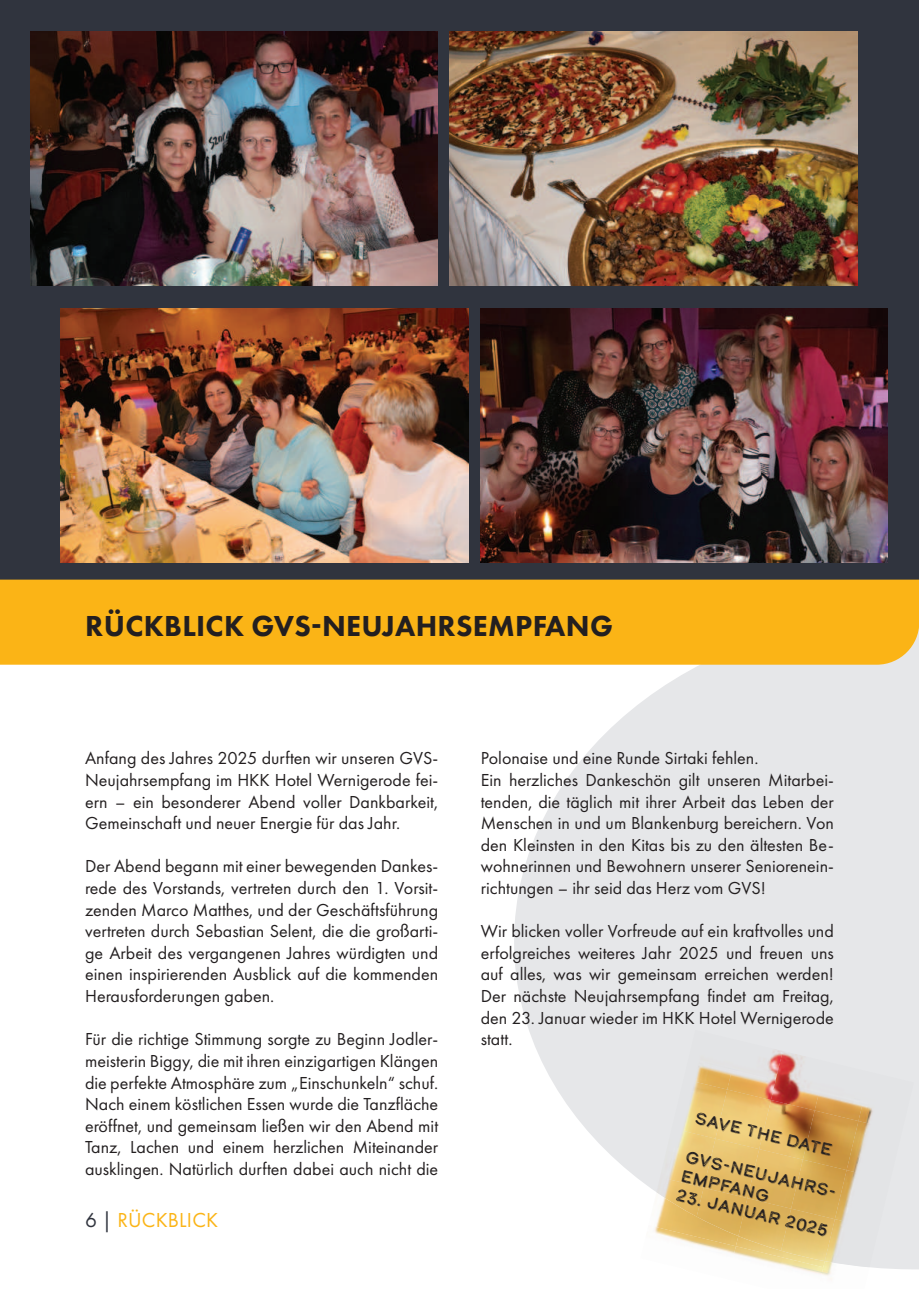
<style>
.page{position:relative;width:919px;height:1289px;background:#fff}
.page>*{position:absolute;margin:0;border:0;box-sizing:border-box;transform-origin:0 0}
.t1{font:800 30px "Futura PT";letter-spacing:.01em;color:#231f20}
.t2{font:21px "Futura PT";letter-spacing:.01em;color:#fbb416}
.t3{font:18px/21.6px "Futura PT";color:#231f20;text-align:justify}
.t4{font:16.5px/19.5px "Calder Dark Grit Shadow";color:#231f20}
.s1{color:#30343e}
</style>
<div class="page">
<svg style="left:514px;top:664px;width:404px;height:605px;fill:#e6e7e9"></svg>
<div style="left:0;top:0;width:918px;height:579px;background:#30343e"></div>
<div style="left:0;top:579px;width:918px;height:85px;background:#fbb416"></div>
<img style="left:480px;top:309px;width:407px;height:253px">
<img style="left:60px;top:309px;width:408px;height:253px">
<img style="left:450px;top:31px;width:407px;height:254px">
<img style="left:30px;top:31px;width:408px;height:254px">
<img style="left:648px;top:1192px;width:48px;height:33px">
<img style="left:823px;top:1260px;width:46px;height:20px">
<img style="left:640px;top:1225px;width:95px;height:44px">
<img style="left:727px;top:1246px;width:96px;height:29px">
<img style="left:683px;top:1029px;width:56px;height:49px">
<img style="left:727px;top:1040px;width:55px;height:49px">
<img style="left:770px;top:1050px;width:56px;height:49px">
<img style="left:814px;top:1061px;width:56px;height:49px">
<img style="left:858px;top:1071px;width:55px;height:60px">
<img style="left:671px;top:1078px;width:56px;height:50px">
<img style="left:715px;top:1089px;width:56px;height:49px">
<img style="left:759px;top:1099px;width:55px;height:49px">
<img style="left:802px;top:1110px;width:56px;height:49px">
<img style="left:846px;top:1120px;width:56px;height:60px">
<img style="left:660px;top:1128px;width:55px;height:49px">
<img style="left:703px;top:1138px;width:56px;height:49px">
<img style="left:747px;top:1148px;width:55px;height:49px">
<img style="left:791px;top:1159px;width:55px;height:49px">
<img style="left:834px;top:1169px;width:56px;height:60px">
<img style="left:656px;top:1177px;width:47px;height:39px">
<div style="left:696px;top:1187px;width:51px;height:48px;background:#deb35b"></div>
<img style="left:738px;top:1197px;width:53px;height:53px">
<img style="left:780px;top:1208px;width:54px;height:52px">
<img style="left:824px;top:1218px;width:54px;height:49px">
<h1 class="t1" style="left:85px;top:609px;width:529px">RÜCKBLICK GVS-NEUJAHRSEMPFANG</h1>
<p class="t3" style="left:85px;top:748px;width:354px">Anfang des Jahres 2025 durften wir unseren GVS-Neujahrsempfang im HKK Hotel Wernigerode fei&shy;ern – ein besonderer Abend voller Dankbarkeit, Gemeinschaft und neuer Energie für das Jahr.</p>
<p class="t3" style="left:85px;top:856px;width:354px">Der Abend begann mit einer bewegenden Dankes&shy;rede des Vorstands, vertreten durch den 1. Vorsit&shy;zenden Marco Matthes, und der Geschäftsführung vertreten durch Sebastian Selent, die die großarti&shy;ge Arbeit des vergangenen Jahres würdigten und einen inspirierenden Ausblick auf die kommenden Herausforderungen gaben.</p>
<p class="t3" style="left:85px;top:1029px;width:354px">Für die richtige Stimmung sorgte zu Beginn Jodler&shy;meisterin Biggy, die mit ihren einzigartigen Klängen die perfekte Atmosphäre zum „Einschunkeln“ schuf.<br>Nach einem köstlichen Essen wurde die Tanzfläche eröffnet, und gemeinsam ließen wir den Abend mit Tanz, Lachen und einem herzlichen Miteinander ausklingen. Natürlich durften dabei auch nicht die</p>
<p class="t2" style="left:85px;top:1209px;width:134px"><span class="s1">6 |</span> RÜCKBLICK</p>
<p class="t3" style="left:480px;top:748px;width:354px;text-align:left">Polonaise und eine Runde Sirtaki fehlen.<br>Ein herzliches Dankeschön gilt unseren Mitarbei&shy;tenden, die täglich mit ihrer Arbeit das Leben der Menschen in und um Blankenburg bereichern. Von den Kleinsten in den Kitas bis zu den ältesten Be&shy;wohnerinnen und Bewohnern unserer Seniorenein&shy;richtungen – ihr seid das Herz vom GVS!</p>
<p class="t3" style="left:480px;top:921px;width:354px">Wir blicken voller Vorfreude auf ein kraftvolles und erfolgreiches weiteres Jahr 2025 und freuen uns auf alles, was wir gemeinsam erreichen werden!<br>Der nächste Neujahrsempfang findet am Freitag, den 23. Januar wieder im HKK Hotel Wernigerode statt.</p>
<p class="t4" style="left:697px;top:1108px;width:142px;rotate:13deg">SAVE THE DATE</p>
<p class="t4" style="left:687px;top:1146px;width:157px;rotate:13deg">GVS-NEUJAHRS-<br>EMPFANG</p>
<p class="t4" style="left:678px;top:1185px;width:157px;rotate:13deg">23. JANUAR 2025</p>
</div>
